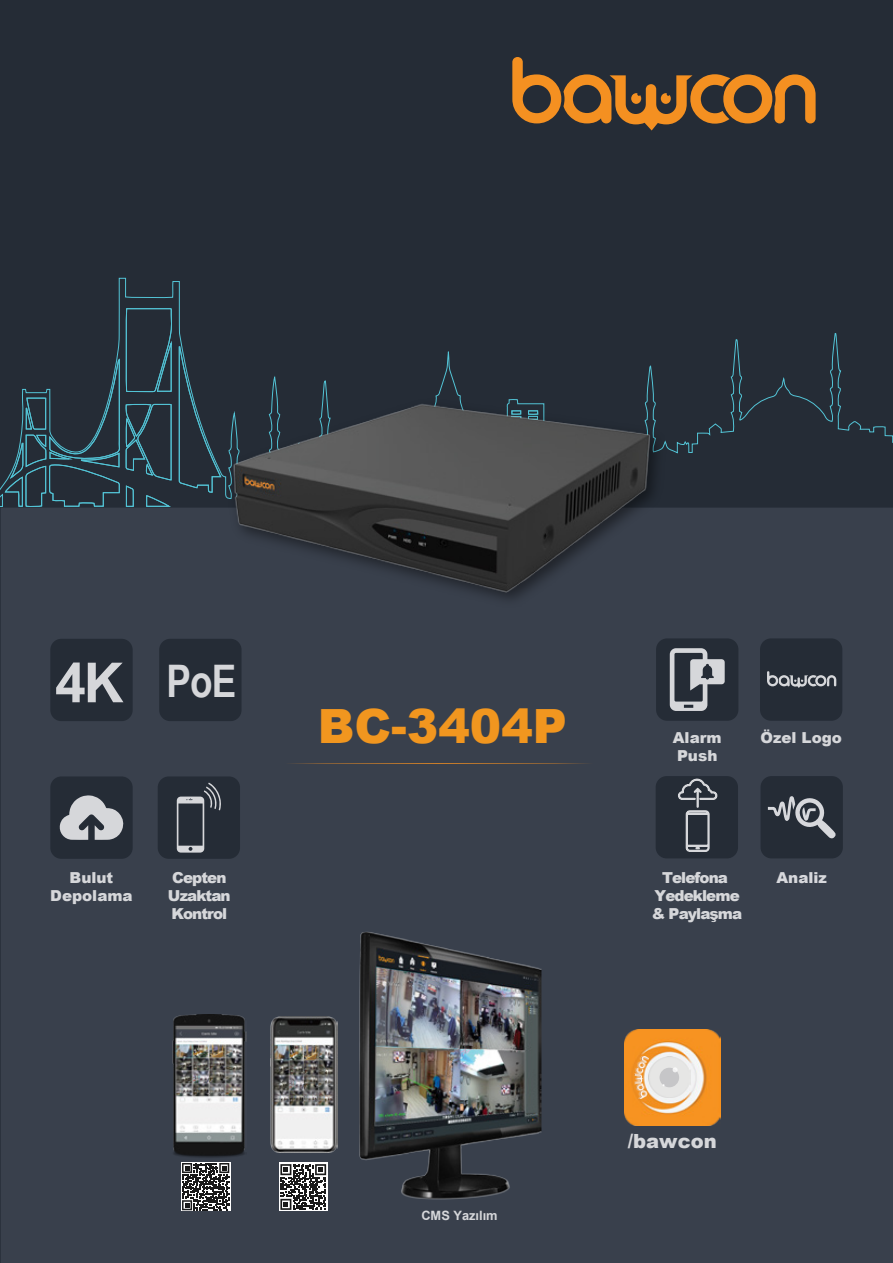
<style>
.page{position:relative;width:893px;height:1263px;background:#fff}
.page>*{position:absolute;margin:0;border:0;box-sizing:border-box;transform-origin:0 0}
.t1{font:700 55.35px "Arial";color:#d6d7da}
.t2{font:900 47.25px "Arial";color:#f1961f}
.t3{font:700 44.85px "Arial Narrow";color:#d6d7da}
.t4{font:900 19.5px "Arial";color:#d6d7da}
.t5{font:900 15.15px/18.1px "Arial";letter-spacing:-.06em;color:#d6d7da}
.t6{font:900 15.15px/18.1px "Arial";color:#d6d7da;text-align:center}
.t7{font:900 15.15px "Arial";color:#d7d8dc}
.t8{font:700 12.9px "Arial";color:#d6d7da}
</style>
<div class="page">
<div style="left:1px;top:1px;width:892px;height:1262px;background:#252c36"></div>
<div style="left:1px;top:563px;width:892px;height:700px;background:#39404c"></div>
<svg style="left:512px;top:57px;width:304px;height:74px"></svg>
<svg style="left:0;top:274px;width:893px;height:289px"></svg>
<img style="left:624px;top:1029px;width:96px;height:96px">
<img style="left:635px;top:1056px;width:55px;height:42px">
<img style="left:659px;top:1068px;width:20px;height:19px;border-radius:10px">
<svg style="left:673px;top:1067px;width:5px;height:5px"></svg>
<img style="left:635px;top:1057px;width:13px;height:41px">
<img style="left:172px;top:1014px;width:74px;height:144px">
<img style="left:271px;top:1016px;width:66px;height:137px">
<svg style="left:285px;top:763px;width:309px;height:1px"></svg>
<img style="left:391px;top:1162px;width:138px;height:38px">
<img style="left:359px;top:932px;width:182px;height:230px">
<div style="left:50px;top:639px;width:83px;height:82px;background:#252c36;border-radius:11px"></div>
<div style="left:159px;top:639px;width:83px;height:82px;background:#252c36;border-radius:11px"></div>
<div style="left:50px;top:776px;width:83px;height:83px;background:#252c36;border-radius:11px"></div>
<div style="left:158px;top:776px;width:82px;height:83px;background:#252c36;border-radius:11px"></div>
<svg style="left:59px;top:795px;width:65px;height:45px"></svg>
<svg style="left:177px;top:782px;width:44px;height:71px"></svg>
<div style="left:656px;top:638px;width:82px;height:83px;background:#252c36;border-radius:11px"></div>
<div style="left:760px;top:638px;width:82px;height:83px;background:#252c36;border-radius:11px"></div>
<svg style="left:670px;top:648px;width:55px;height:63px"></svg>
<svg style="left:767px;top:671px;width:69px;height:17px"></svg>
<div style="left:656px;top:776px;width:82px;height:82px;background:#252c36;border-radius:11px"></div>
<svg style="left:677px;top:778px;width:42px;height:96px"></svg>
<svg style="left:181px;top:1162px;width:50px;height:49px"></svg>
<div style="left:279px;top:1162px;width:49px;height:49px;background:#fff"></div>
<svg style="left:182px;top:1163px;width:47px;height:47px;background:#626262"></svg>
<svg style="left:280px;top:1164px;width:46px;height:46px"></svg>
<div style="left:760px;top:776px;width:83px;height:82px;background:#252c36;border-radius:11px"></div>
<svg style="left:768px;top:796px;width:67px;height:43px"></svg>
<img style="left:223px;top:394px;width:450px;height:220px">
<img style="left:212px;top:384px;width:455px;height:225px">
<h1 class="t1" style="left:55px;top:646px;width:70px">4K</h1>
<h3 class="t3" style="left:167px;top:647px;width:71px">PoE</h3>
<p class="t6" style="left:50px;top:868px;width:84px">Bulut<br>Depolama</p>
<p class="t5" style="left:168px;top:868px;width:64px">Cepten<br>Uzaktan<br>Kontrol</p>
<h2 class="t2" style="left:318px;top:692px;width:251px">BC-3404P</h2>
<p class="t5" style="left:673px;top:728px;width:50px">Alarm</p>
<p class="t6" style="left:760px;top:728px;width:83px">Özel Logo</p>
<p class="t5" style="left:677px;top:746px;width:42px">Push</p>
<p class="t5" style="left:652px;top:868px;width:92px;text-align:center">Telefona<br>Yedekleme &amp; Paylaşma</p>
<p class="t7" style="left:776px;top:866px;width:52px">Analiz</p>
<p class="t8" style="left:421px;top:1207px;width:78px">CMS Yazılım</p>
<p class="t4" style="left:628px;top:1127px;width:90px">/bawcon</p>
</div>
